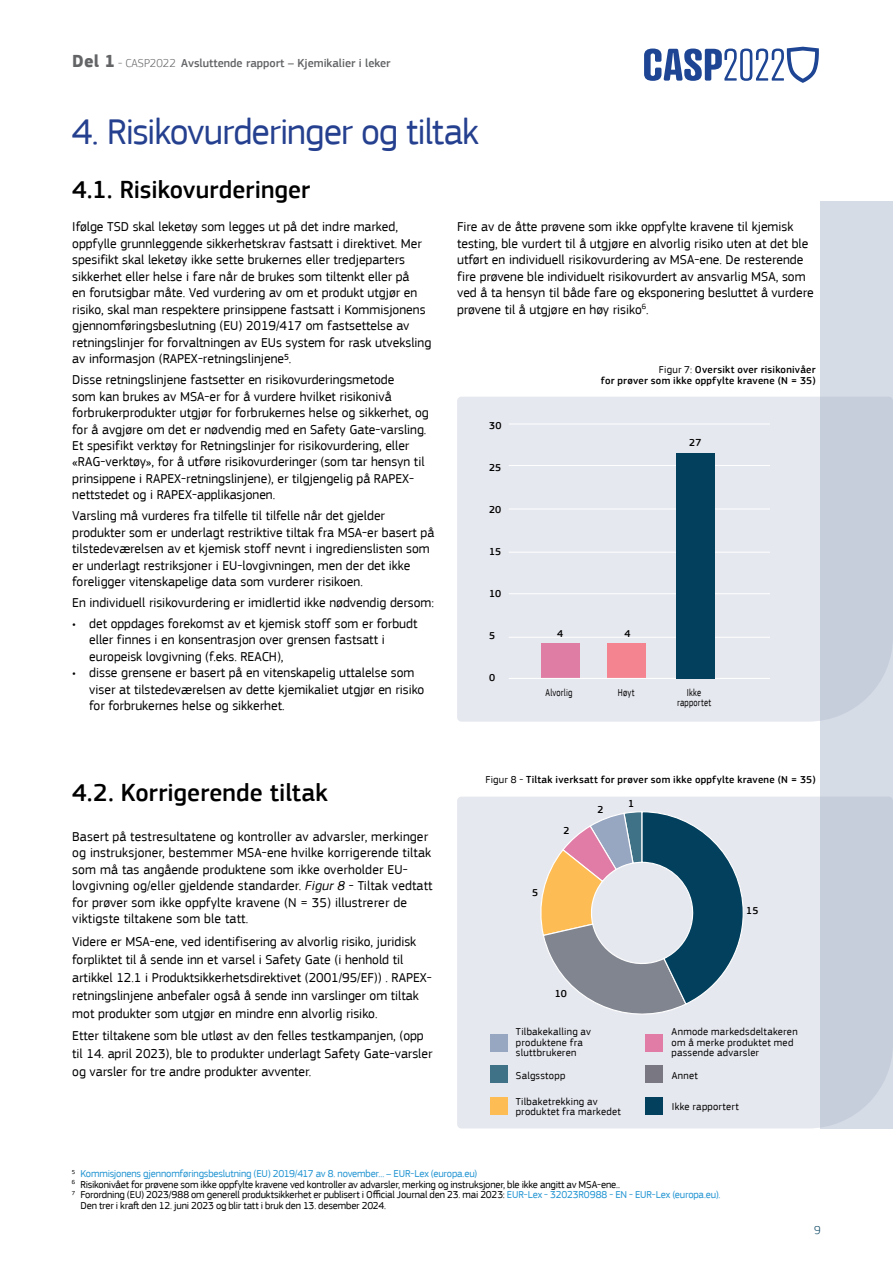
<style>
.page{position:relative;width:893px;height:1263px;background:#fff}
.page>*{position:absolute;margin:0;border:0;box-sizing:border-box;transform-origin:0 0}
.t1{font:37.5px "EC Square Sans Pro";letter-spacing:-.03em;color:#25408f}
.t2{font:500 25.5px "EC Square Sans Pro";color:#000}
.t3{font:13.5px/16.5px "EC Square Sans Pro";color:#000}
.t4{font:500 12px "EC Square Sans Pro";color:#636466}
.t5{font:300 12px "EC Square Sans Pro";color:#02405d}
.t6{font:10.5px "EC Square Sans Pro";letter-spacing:-.005em;color:#000}
.t7{font:500 10.5px/10.5px "EC Square Sans Pro";letter-spacing:.02em;color:#000;text-align:right}
.t8{font:10.5px/10.5px "EC Square Sans Pro";letter-spacing:.025em;color:#000}
.t9{font:10.5px "EC Square Sans Pro";letter-spacing:-.015em;color:#2194d2}
.t10{font:10.5px "EC Square Sans Pro";letter-spacing:.03em;color:#000}
.t11{font:10.5px/10.5px "EC Square Sans Pro";letter-spacing:.03em;color:#000;text-align:center;scale:.8 1}
.t12{font:10.5px "EC Square Sans Pro";letter-spacing:.015em;color:#000;scale:.8 1}
.t13{font:10.5px "EC Square Sans Pro";letter-spacing:-.005em;color:#000;scale:.8 1}
.s1{font-weight:700;font-size:18px}
.s2{font-weight:300}
.s3{font-weight:400}
.s4{font-style:italic}
.s5{color:#2194d2}
</style>
<div class="page">
<div style="left:457px;top:797px;width:364px;height:331px;background:#e6e8ef"></div>
<svg style="left:537px;top:811px;width:207px;height:203px;background:#9da6ac"></svg>
<div style="left:457px;top:397px;width:364px;height:325px;background:#e6e8ef"></div>
<hr style="left:509px;top:593px;width:261px;height:1px;background:#fff">
<hr style="left:509px;top:465px;width:261px;height:1px;background:#fff">
<div style="left:490px;top:1097px;width:17px;height:17px;background:#fdbc54"></div>
<div style="left:646px;top:1034px;width:17px;height:17px;background:#e07ca5"></div>
<div style="left:490px;top:1034px;width:17px;height:17px;background:#97a7c1"></div>
<div style="left:490px;top:1065px;width:17px;height:17px;background:#3f7286"></div>
<hr style="left:509px;top:552px;width:261px;height:1px;background:#fff">
<hr style="left:509px;top:509px;width:261px;height:1px;background:#fff">
<hr style="left:509px;top:424px;width:261px;height:1px;background:#fff">
<hr style="left:509px;top:637px;width:261px;height:1px;background:#fff">
<div style="left:607px;top:643px;width:39px;height:35px;background:#f4848f"></div>
<div style="left:541px;top:643px;width:38px;height:35px;background:#e07da5"></div>
<hr style="left:509px;top:678px;width:261px;height:1px;background:#fff">
<div style="left:821px;top:201px;width:72px;height:927px;background:linear-gradient(to right,#cad2df,#ccd4e0)"></div>
<div style="left:676px;top:453px;width:38px;height:225px;background:#02405d"></div>
<div style="left:646px;top:1097px;width:17px;height:17px;background:#02405d"></div>
<div style="left:646px;top:1066px;width:17px;height:17px;background:#787782"></div>
<svg style="left:644px;top:47px;width:175px;height:36px"></svg>
<p class="t4" style="left:72px;top:56px;width:320px"><span class="s1">Del 1</span> <span class="s2">- CASP2022</span> Avsluttende rapport – Kjemikalier i leker</p>
<h1 class="t1" style="left:72px;top:110px;width:408px">4. Risikovurderinger og tiltak</h1>
<h2 class="t2" style="left:72px;top:175px;width:239px">4.1. Risikovurderinger</h2>
<p class="t3" style="left:72px;top:219px;width:360px">Ifølge TSD skal leketøy som legges ut på det indre marked, oppfylle grunnleggende sikkerhetskrav fastsatt i direktivet. Mer spesifikt skal leketøy ikke sette brukernes eller tredjeparters sikkerhet eller helse i fare når de brukes som tiltenkt eller på<br>en forutsigbar måte. Ved vurdering av om et produkt utgjør en risiko, skal man respektere prinsippene fastsatt i Kommisjonens gjennomføringsbeslutning (EU) 2019/417 om fastsettelse av retningslinjer for forvaltningen av EUs system for rask utveksling av informasjon (RAPEX-retningslinjene5.</p>
<p class="t3" style="left:72px;top:371px;width:358px">Disse retningslinjene fastsetter en risikovurderingsmetode<br>som kan brukes av MSA-er for å vurdere hvilket risikonivå forbrukerprodukter utgjør for forbrukernes helse og sikkerhet, og for å avgjøre om det er nødvendig med en Safety Gate-varsling.<br>Et spesifikt verktøy for Retningslinjer for risikovurdering, eller «RAG-verktøy», for å utføre risikovurderinger (som tar hensyn til prinsippene i RAPEX-retningslinjene), er tilgjengelig på RAPEX&shy;nettstedet og i RAPEX-applikasjonen.</p>
<p class="t3" style="left:72px;top:508px;width:363px">Varsling må vurderes fra tilfelle til tilfelle når det gjelder produkter som er underlagt restriktive tiltak fra MSA-er basert på tilstedeværelsen av et kjemisk stoff nevnt i ingredienslisten som er underlagt restriksjoner i EU-lovgivningen, men der det ikke foreligger vitenskapelige data som vurderer risikoen.</p>
<p class="t3" style="left:72px;top:594px;width:363px">En individuell risikovurdering er imidlertid ikke nødvendig dersom:</p>
<p class="t3" style="left:89px;top:615px;width:330px;text-indent:-17px">• det oppdages forekomst av et kjemisk stoff som er forbudt eller finnes i en konsentrasjon over grensen fastsatt i europeisk lovgivning (f.eks. REACH),</p>
<p class="t3" style="left:89px;top:665px;width:337px;text-indent:-17px">• disse grensene er basert på en vitenskapelig uttalelse som viser at tilstedeværelsen av dette kjemikaliet utgjør en risiko for forbrukernes helse og sikkerhet.</p>
<p class="t3" style="left:457px;top:219px;width:358px">Fire av de åtte prøvene som ikke oppfylte kravene til kjemisk testing, ble vurdert til å utgjøre en alvorlig risiko uten at det ble utført en individuell risikovurdering av MSA-ene. De resterende fire prøvene ble individuelt risikovurdert av ansvarlig MSA, som ved å ta hensyn til både fare og eksponering besluttet å vurdere prøvene til å utgjøre en høy risiko<sup>6</sup>.</p>
<p class="t7" style="left:489px;top:421px;width:14px">30</p>
<p class="t7" style="left:489px;top:463px;width:14px">25</p>
<p class="t7" style="left:489px;top:505px;width:14px">20</p>
<p class="t7" style="left:489px;top:547px;width:14px">15</p>
<p class="t7" style="left:489px;top:589px;width:14px">10</p>
<p class="t7" style="left:489px;top:631px;width:8px">5</p>
<p class="t7" style="left:489px;top:673px;width:8px">0</p>
<p class="t7" style="left:601px;top:365px;width:216px"><span class="s3">Figur 7:</span> Oversikt over risikonivåer<br>for prøver som ikke oppfylte kravene (N = 35)</p>
<p class="t7" style="left:689px;top:437px;width:14px">27</p>
<p class="t7" style="left:557px;top:628px;width:8px">4</p>
<p class="t7" style="left:624px;top:629px;width:8px">4</p>
<p class="t12" style="left:546px;top:686px;width:35px">Alvorlig</p>
<p class="t11" style="left:677px;top:687px;width:44px">Ikke rapportet</p>
<p class="t13" style="left:618px;top:686px;width:22px">Høyt</p>
<h2 class="t2" style="left:72px;top:778px;width:257px">4.2. Korrigerende tiltak</h2>
<p class="t3" style="left:72px;top:828px;width:362px">Basert på testresultatene og kontroller av advarsler, merkinger og instruksjoner, bestemmer MSA-ene hvilke korrigerende tiltak som må tas angående produktene som ikke overholder EU&shy;lovgivning og/eller gjeldende standarder. <span class="s4">Figur 8</span> - Tiltak vedtatt for prøver som ikke oppfylte kravene (N = 35) illustrerer de viktigste tiltakene som ble tatt.</p>
<p class="t3" style="left:72px;top:932px;width:361px;line-height:18px">Videre er MSA-ene, ved identifisering av alvorlig risiko, juridisk forpliktet til å sende inn et varsel i Safety Gate (i henhold til artikkel 12.1 i Produktsikkerhetsdirektivet (2001/95/EF)) . RAPEX&shy;retningslinjene anbefaler også å sende inn varslinger om tiltak mot produkter som utgjør en mindre enn alvorlig risiko.</p>
<p class="t3" style="left:72px;top:1026px;width:362px;line-height:18px">Etter tiltakene som ble utløst av den felles testkampanjen, (opp til 14. april 2023), ble to produkter underlagt Safety Gate-varsler og varsler for tre andre produkter avventer.</p>
<p class="t7" style="left:485px;top:774px;width:332px"><span class="s3">Figur 8 -</span> Tiltak iverksatt for prøver som ikke oppfylte kravene (N = 35)</p>
<p class="t7" style="left:532px;top:887px;width:8px">5</p>
<p class="t7" style="left:564px;top:826px;width:8px">2</p>
<p class="t7" style="left:597px;top:805px;width:8px">2</p>
<p class="t7" style="left:628px;top:798px;width:8px">1</p>
<p class="t7" style="left:555px;top:988px;width:14px">10</p>
<p class="t8" style="left:516px;top:1026px;width:77px">Tilbakekalling av produktene fra sluttbrukeren</p>
<p class="t8" style="left:516px;top:1070px;width:51px">Salgsstopp</p>
<p class="t8" style="left:516px;top:1096px;width:107px">Tilbaketrekking av produktet fra markedet</p>
<p class="t7" style="left:746px;top:906px;width:14px">15</p>
<p class="t8" style="left:671px;top:1026px;width:128px">Anmode markedsdeltakeren om å merke produktet med passende advarsler</p>
<p class="t6" style="left:672px;top:1069px;width:28px">Annet</p>
<p class="t10" style="left:672px;top:1100px;width:69px">Ikke rapportert</p>
<p class="t9" style="left:72px;top:1167px;width:407px"><sup>5</sup> Kommisjonens gjennomføringsbeslutning (EU) 2019/417 av 8. november... – EUR-Lex (europa.eu)</p>
<p class="t6" style="left:72px;top:1178px;width:550px"><sup>6</sup> Risikonivået for prøvene som ikke oppfylte kravene ved kontroller av advarsler, merking og instruksjoner, ble ikke angitt av MSA-ene..</p>
<p class="t6" style="left:72px;top:1188px;width:650px"><sup>7</sup> Forordning (EU) 2023/988 om generell produktsikkerhet er publisert i Official Journal den 23. mai 2023: <span class="s5">EUR-Lex - 32023R0988 - EN - EUR-Lex (europa.eu).</span></p>
<p class="t6" style="left:80px;top:1199px;width:307px">Den trer i kraft den 12. juni 2023 og blir tatt i bruk den 13. desember 2024.</p>
<p class="t5" style="left:814px;top:1223px;width:8px">9</p>
</div>
